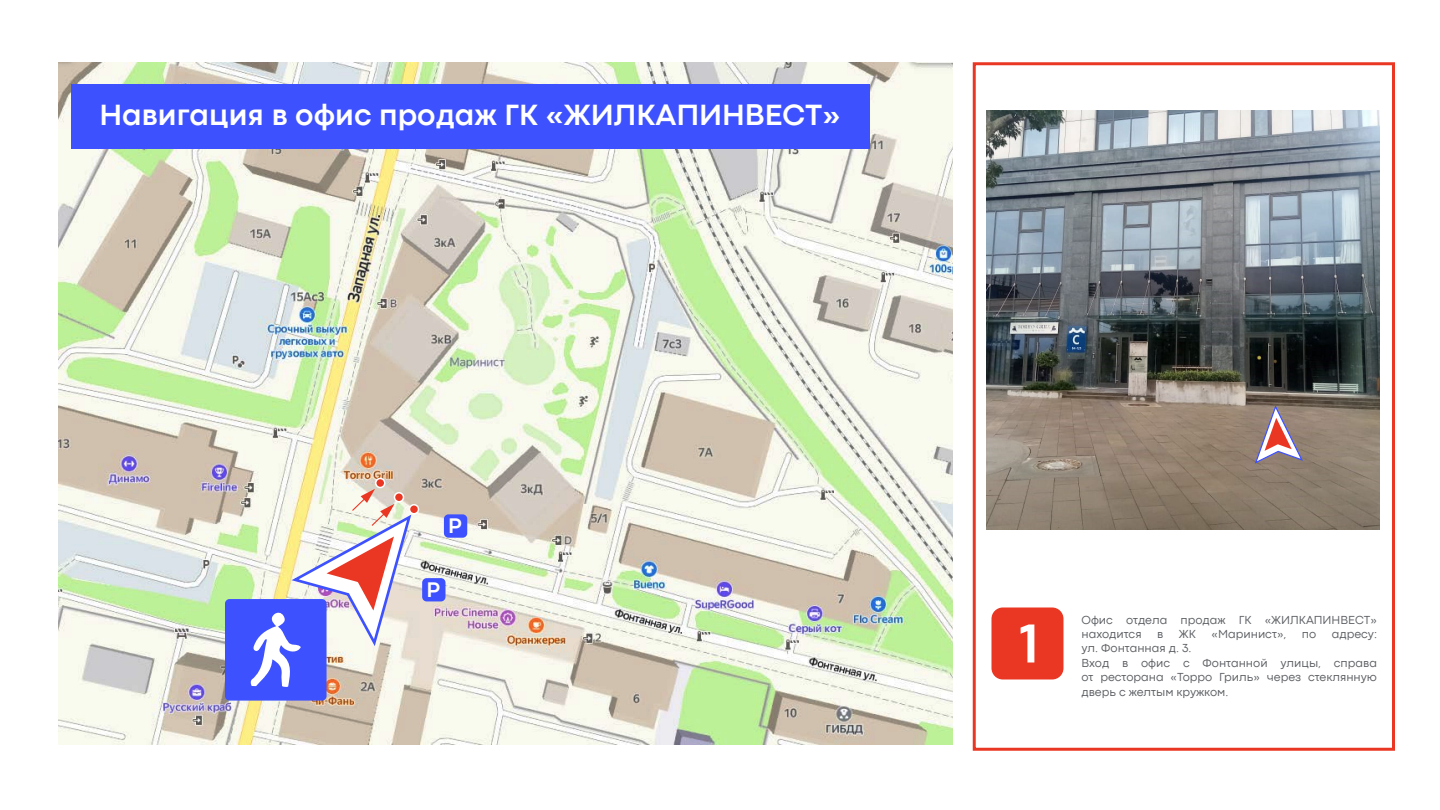
<style>
.page{position:relative;width:1440px;height:810px;background:#fff}
.page>*{position:absolute;margin:0;border:0;box-sizing:border-box;transform-origin:0 0}
.t1{font:700 57.15px "Codec Pro";color:#fff}
.t2{font:700 30.9px "Codec Pro";color:#fff}
.t3{font:700 22.27px "Codec Pro";color:#fff}
.t4{font:12px/14.4px "Codec Pro News";color:#5a5d61}
</style>
<div class="page">
<div style="left:991px;top:608px;width:72px;height:72px;background:#ea3723;border-radius:11px"></div>
<img style="left:58px;top:63px;width:894px;height:682px">
<div style="left:973px;top:62px;width:422px;height:689px;border:3px solid #ea3723"></div>
<img style="left:986px;top:111px;width:394px;height:418px">
<svg style="left:1254px;top:404px;width:49px;height:61px"></svg>
<div style="left:225px;top:599px;width:102px;height:102px;background:#3d51ff;border-radius:5px"></div>
<svg style="left:250px;top:489px;width:163px;height:198px"></svg>
<div style="left:71px;top:84px;width:799px;height:65px;background:#3d51ff"></div>
<div style="left:376px;top:478px;width:9px;height:10px;background:#ea3723;border-radius:50%"></div>
<div style="left:375px;top:478px;width:11px;height:10px;border:2px solid #fff;border-radius:50%"></div>
<div style="left:394px;top:493px;width:10px;height:9px;background:#ea3723;border-radius:50%"></div>
<div style="left:394px;top:492px;width:10px;height:10px;border:2px solid #fff;border-radius:50%"></div>
<div style="left:410px;top:505px;width:8px;height:9px;background:#ea3723;border-radius:50%"></div>
<div style="left:409px;top:504px;width:10px;height:10px;border:2px solid #fff;border-radius:50%"></div>
<div style="left:444px;top:514px;width:23px;height:24px;background:#3d51ff;border-radius:5px"></div>
<div style="left:422px;top:578px;width:24px;height:23px;background:#3d51ff;border-radius:5px"></div>
<h2 class="t2" style="left:100px;top:96px;width:742px">Навигация в офис продаж ГК «ЖИЛКАПИНВЕСТ»</h2>
<h3 class="t3" style="left:448px;top:513px;width:15px">Р</h3>
<h3 class="t3" style="left:426px;top:576px;width:15px">Р</h3>
<h1 class="t1" style="left:1020px;top:609px;width:21px">1</h1>
<p class="t4" style="left:1082px;top:612px;width:297px">Офис отдела продаж ГК «ЖИЛКАПИНВЕСТ» находится</p>
<p class="t4" style="left:1157px;top:627px;width:8px">в</p>
<p class="t4" style="left:1179px;top:627px;width:19px">ЖК</p>
<p class="t4" style="left:1212px;top:627px;width:76px">«Маринист»,</p>
<p class="t4" style="left:1302px;top:627px;width:16px">по</p>
<p class="t4" style="left:1332px;top:627px;width:47px">адресу:</p>
<p class="t4" style="left:1082px;top:641px;width:297px">ул. Фонтанная д. 3.<br>Вход в офис с Фонтанной улицы, справа от ресторана «Торро Гриль» через стеклянную дверь с желтым кружком.</p>
</div>
